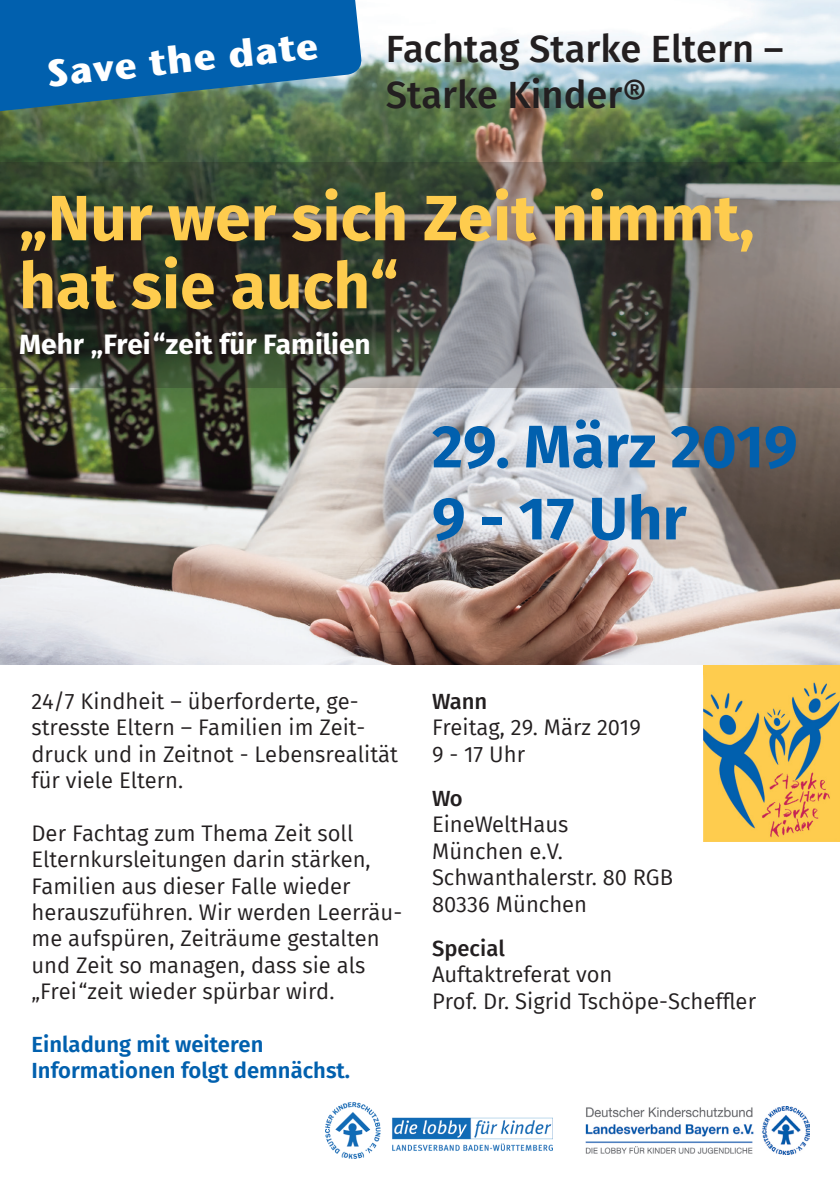
<style>
.page{position:relative;width:840px;height:1191px;background:#fff}
.page>*{position:absolute;margin:0;border:0;box-sizing:border-box;transform-origin:0 0}
.t1{font:700 64px/68px "Fira Sans";color:#fecc4e}
.t2{font:700 60px/72px "Fira Sans";color:#0160ae}
.t3{font:500 38px/46px "Fira Sans";color:#231f20}
.t4{font:700 38px "Stone Sans ITC Pro";color:#fff}
.t5{font:700 28px "Fira Sans";color:#fff}
.t6{font:22px/26.4px "Fira Sans";color:#231f20}
.t7{font:600 22px/26.4px "Fira Sans";color:#0160ae}
.t8{font:500 22px "Fira Sans";color:#231f20}
</style>
<div class="page">
<img style="left:0;top:0;width:839px;height:665px">
<img style="left:585px;top:1106px;width:224px;height:48px">
<svg style="left:0;top:0;width:362px;height:149px;background:#246889"></svg>
<img style="left:325px;top:1102px;width:227px;height:56px">
<img style="left:703px;top:665px;width:136px;height:176px">
<svg style="left:0;top:163px;width:839px;height:225px;background:#4f5249"></svg>
<h3 class="t4" style="left:44px;top:49px;width:274px;rotate:-6deg">Save the date</h3>
<h3 class="t3" style="left:386px;top:24px;width:399px">Fachtag Starke Eltern –<br>Starke Kinder®</h3>
<h1 class="t1" style="left:19px;top:179px;width:736px">„Nur wer sich Zeit nimmt, hat sie auch“</h1>
<p class="t5" style="left:19px;top:321px;width:353px">Mehr „Frei“zeit für Familien</p>
<h2 class="t2" style="left:432px;top:406px;width:367px">29. März 2019<br>9 - 17 Uhr</h2>
<p class="t6" style="left:31px;top:687px;width:368px">24/7 Kindheit – überforderte, ge&shy;stresste Eltern – Familien im Zeit&shy;druck und in Zeitnot - Lebensrealität für viele Eltern.</p>
<p class="t6" style="left:31px;top:819px;width:372px">Der Fachtag zum Thema Zeit soll Elternkursleitungen darin stärken, Familien aus dieser Falle wieder herauszuführen. Wir werden Leerräu&shy;me aufspüren, Zeiträume gestalten und Zeit so managen, dass sie als „Frei“zeit wieder spürbar wird.</p>
<p class="t7" style="left:31px;top:1029px;width:320px">Einladung mit weiteren<br>Informationen folgt demnächst.</p>
<p class="t8" style="left:432px;top:683px;width:57px">Wann</p>
<p class="t6" style="left:432px;top:713px;width:210px">Freitag, 29. März 2019<br>9 - 17 Uhr</p>
<p class="t8" style="left:432px;top:780px;width:32px">Wo</p>
<p class="t6" style="left:432px;top:811px;width:242px">EineWeltHaus<br>München e.V.<br>Schwanthalerstr. 80 RGB<br>80336 München</p>
<p class="t8" style="left:432px;top:930px;width:74px">Special</p>
<p class="t6" style="left:432px;top:961px;width:325px">Auftaktreferat von<br>Prof. Dr. Sigrid Tschöpe-Scheffler</p>
</div>
